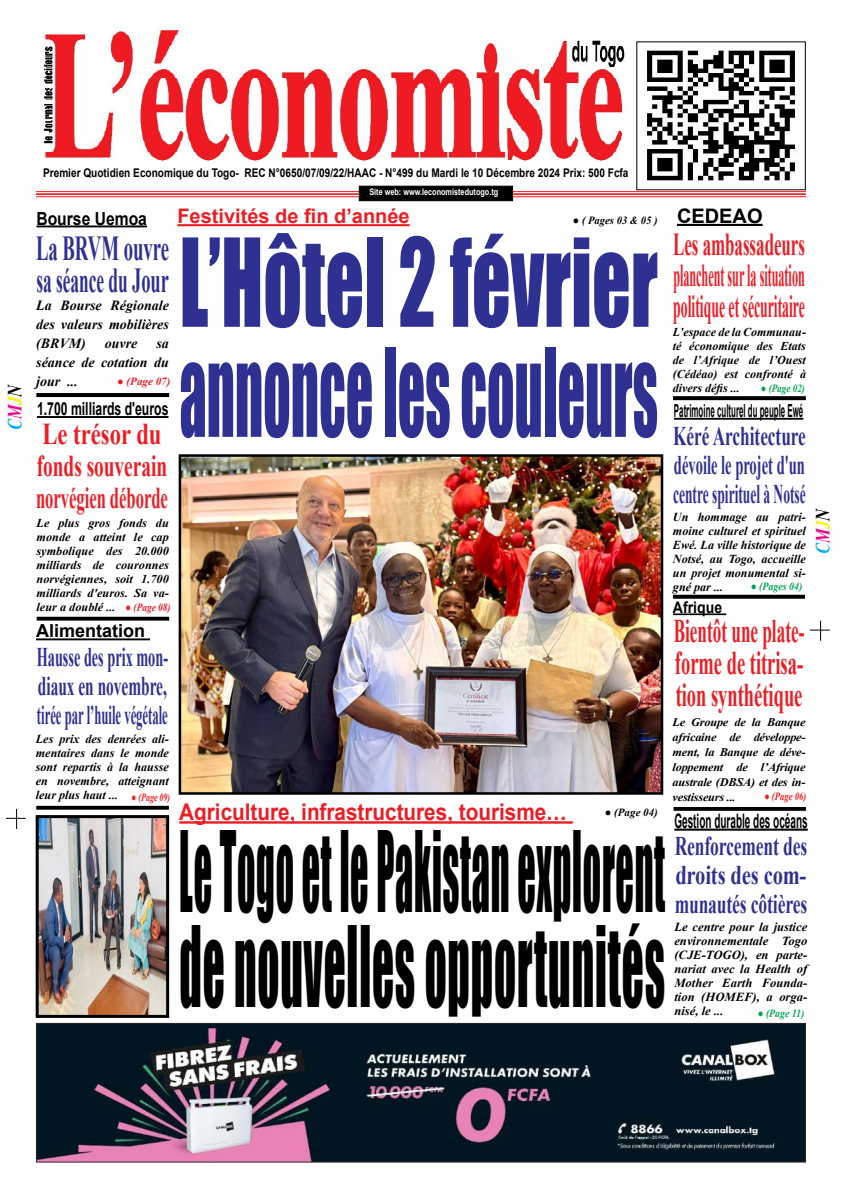
<style>
.page{position:relative;width:842px;height:1191px;background:#fff}
.page>*{position:absolute;margin:0;border:0;box-sizing:border-box;transform-origin:0 0}
.t1{font:113px/110px "Impact";color:#2e3092;scale:.67 1}
.t2{font:102.9px/95px "Impact";letter-spacing:.02em;color:#000;scale:.35 1}
.t3{font:700 35px/32px "Times New Roman";color:#2e3092;scale:.54 1}
.t4{font:700 33px/32px "Times New Roman";color:#ed1d24;text-align:justify;scale:.52 1}
.t5{font:700 31.9px/31px "Times New Roman";color:#ed1d24;text-align:justify;scale:.53 1}
.t6{font:700 30.2px/32px "Times New Roman";color:#ed1d24;scale:.75 1}
.t7{font:700 26.9px/29px "Times New Roman";color:#2e3092;text-align:justify;scale:.64 1}
.t8{font:700 26.9px/29px "Times New Roman";color:#2e3092;text-align:justify;scale:.53 1}
.t9{font:700 23px "Arial";color:#ed1d24;scale:.9 1}
.t10{font:700 20px "Arial";color:#000;scale:.5 1}
.t11{font:700 20px "Arial";color:#ed1d24}
.t12{font:italic 700 20px "Times New Roman";color:#00aeef;scale:.8 1}
.t13{font:700 20px "Arial";color:#000}
.t14{font:700 18px "Arial";color:#000;scale:.44 1}
.t15{font:700 18px "Arial";color:#000;scale:.68 1}
.t16{font:700 18px "Arial";color:#000}
.t17{font:700 18px "Arial";color:#000;scale:.87 1}
.t18{font:700 16px "Arial";color:#000;scale:.88 1}
.t19{font:italic 700 14px/19px "Times New Roman";color:#000;text-align:justify}
.t20{font:italic 700 12.4px/14px "Times New Roman";color:#000;text-align:justify}
.t21{font:italic 700 12.2px/14px "Times New Roman";color:#000;text-align:justify}
.t22{font:italic 700 12px/14px "Times New Roman";color:#000;text-align:justify}
.t23{font:700 12px "Arial";color:#000;scale:.84 1}
.t24{font:italic 700 11.6px/15px "Times New Roman";letter-spacing:-.02em;color:#000;text-align:justify;scale:1.06 1}
.t25{font:italic 700 11px "Times New Roman";color:#000;scale:.96 1}
.t26{font:italic 700 11px "Times New Roman";color:#00a651;scale:.9 1}
.t27{font:italic 700 11px "Times New Roman";color:#00a651;scale:.89 1}
.t28{font:italic 700 11px "Times New Roman";color:#ed1d24}
.t29{font:italic 700 11px "Times New Roman";color:#ed1d24;scale:.85 1}
.t30{font:italic 700 11px "Times New Roman";color:#00a651;scale:.83 1}
.t31{font:italic 700 11px "Times New Roman";color:#ed1d24;scale:.79 1}
.t32{font:italic 700 11px "Times New Roman";color:#000}
.t33{font:italic 700 11px "Times New Roman";color:#ed1d24;scale:.73 1}
.t34{font:700 9px "Arial";color:#fff;scale:.81 1}
.s1{color:#ec008c}
.s2{color:#fff200}
.s3{color:#000}
.s4{font-family:"Trebuchet"}
</style>
<div class="page">
<svg style="left:810px;top:620px;width:20px;height:21px"></svg>
<svg style="left:6px;top:809px;width:20px;height:20px"></svg>
<img style="left:647px;top:50px;width:148px;height:131px">
<img style="left:43px;top:25px;width:583px;height:137px">
<div style="left:480px;top:30px;width:22px;height:37px;background:#fff"></div>
<div style="left:484px;top:43px;width:13px;height:32px;background:#ed1d24;border-radius:50%"></div>
<hr style="left:36px;top:191px;width:770px;height:1px;background:#ed1d24">
<hr style="left:36px;top:193px;width:770px;height:2px;background:#ed1d24">
<hr style="left:36px;top:196px;width:770px;height:1px;background:#ed1d24">
<div style="left:359px;top:186px;width:154px;height:15px;background:#000;border:1px solid #000"></div>
<hr style="left:37px;top:416px;width:131px;height:2px;background:#000">
<img style="left:183px;top:458px;width:476px;height:332px">
<div style="left:179px;top:454px;width:484px;height:340px;border:3px solid #000"></div>
<hr style="left:37px;top:617px;width:132px;height:3px;background:#000">
<hr style="left:36px;top:806px;width:133px;height:3px;background:#000">
<svg style="left:674px;top:807px;width:132px;height:4px"></svg>
<hr style="left:36px;top:393px;width:133px;height:4px;background:#000">
<hr style="left:36px;top:225px;width:111px;height:2px;background:#000">
<svg style="left:673px;top:595px;width:132px;height:4px"></svg>
<hr style="left:177px;top:224px;width:233px;height:2px;background:#ed1d24">
<svg style="left:673px;top:396px;width:133px;height:4px"></svg>
<hr style="left:677px;top:224px;width:85px;height:2px;background:#000">
<hr style="left:674px;top:418px;width:129px;height:2px;background:#000">
<hr style="left:673px;top:613px;width:53px;height:2px;background:#000">
<hr style="left:179px;top:821px;width:394px;height:2px;background:#ed1d24">
<hr style="left:674px;top:828px;width:134px;height:2px;background:#000">
<img style="left:40px;top:819px;width:125px;height:195px">
<div style="left:36px;top:815px;width:133px;height:203px;border:3px solid #000"></div>
<hr style="left:36px;top:638px;width:114px;height:2px;background:#000">
<img style="left:38px;top:1025px;width:766px;height:135px">
<div style="left:36px;top:1023px;width:770px;height:139px;border:1px solid #2d2827"></div>
<h3 class="t12" style="left:1px;top:429px;width:59px;rotate:-90deg">C<span class="s1">M</span><span class="s2">J</span><span class="s3">N</span></h3>
<p class="t23" style="left:43px;top:164px;width:698px">Premier Quotidien Economique du Togo- REC N°0650/07/09/22/HAAC - N°499 du Mardi le 10 Décembre 2024 Prix: 500 Fcfa</p>
<h3 class="t17" style="left:36px;top:205px;width:129px">Bourse Uemoa</h3>
<h3 class="t3" style="left:36px;top:231px;width:248px">La BRVM ouvre sa séance du Jour</h3>
<p class="t19" style="left:36px;top:296px;width:134px">La Bourse Régionale des valeurs mobilières (BRVM)</p>
<p class="t19" style="left:36px;top:334px;width:134px;text-indent:120px">sa séance de cotation du jour ...</p>
<p class="t19" style="left:105px;top:334px;width:34px">ouvre</p>
<p class="t28" style="left:117px;top:374px;width:55px"><span class="s4">●</span> (Page 07)</p>
<h3 class="t15" style="left:37px;top:396px;width:195px">1.700 milliards d'euros</h3>
<h3 class="t6" style="left:36px;top:417px;width:178px">Le trésor du fonds souverain norvégien déborde</h3>
<p class="t22" style="left:37px;top:515px;width:134px">Le plus gros fonds du monde a atteint le cap symbolique des 20.000 milliards de couronnes norvégiennes, soit 1.700 milliards d'euros. Sa va&shy;leur a doublé ...</p>
<p class="t29" style="left:126px;top:600px;width:54px"><span class="s4">●</span> (Page 08)</p>
<h3 class="t16" style="left:36px;top:618px;width:111px">Alimentation</h3>
<h3 class="t8" style="left:37px;top:642px;width:249px">Hausse des prix mon&shy;diaux en novembre, tirée par l’huile végétale</h3>
<p class="t21" style="left:36px;top:732px;width:135px">Les prix des denrées ali&shy;mentaires dans le monde sont repartis à la hausse en novembre, atteignant leur plus haut ...</p>
<p class="t33" style="left:132px;top:789px;width:54px"><span class="s4">●</span> (Page 09)</p>
<p class="t34" style="left:369px;top:185px;width:161px">Site web: www.leconomistedutogo.tg</p>
<h3 class="t11" style="left:177px;top:202px;width:234px">Festivités de fin d’année</h3>
<h1 class="t1" style="left:179px;top:224px;width:716px">L’Hôtel 2 février annonce les couleurs</h1>
<p class="t25" style="left:573px;top:213px;width:90px"><span class="s4">●</span> ( Pages 03 &amp; 05 )</p>
<h3 class="t9" style="left:179px;top:795px;width:432px">Agriculture, infrastructures, tourisme…</h3>
<p class="t32" style="left:605px;top:804px;width:55px"><span class="s4">●</span> (Page 04)</p>
<h3 class="t13" style="left:677px;top:202px;width:87px">CEDEAO</h3>
<h3 class="t5" style="left:673px;top:228px;width:250px">Les ambassadeurs planchent sur la situation politique et sécuritaire</h3>
<p class="t22" style="left:673px;top:325px;width:135px">L’espace de la Communau&shy;té économique des Etats de l’Afrique de l’Ouest (Cédéao) est confronté à divers défis ...</p>
<p class="t30" style="left:761px;top:381px;width:55px"><span class="s4">●</span> (Page 02)</p>
<h3 class="t14" style="left:674px;top:398px;width:296px">Patrimoine culturel du peuple Ewé</h3>
<h3 class="t7" style="left:673px;top:420px;width:209px">Kéré Architecture dévoile le projet d'un centre spirituel à Notsé</h3>
<p class="t21" style="left:673px;top:509px;width:135px">Un hommage au patri&shy;moine culturel et spirituel Ewé. La ville historique de Notsé, au Togo, accueille un projet monumental si&shy;gné par ...</p>
<p class="t26" style="left:751px;top:578px;width:59px"><span class="s4">●</span> (Pages 04)</p>
<h3 class="t18" style="left:673px;top:595px;width:58px">Afrique</h3>
<h3 class="t4" style="left:674px;top:614px;width:253px">Bientôt une plate&shy;forme de titrisa&shy;tion synthétique</h3>
<p class="t24" style="left:672px;top:714px;width:127px">Le Groupe de la Banque africaine de développe&shy;ment, la Banque de déve&shy;loppement de l’Afrique australe (DBSA) et des in&shy;vestisseurs ...</p>
<p class="t31" style="left:764px;top:789px;width:55px"><span class="s4">●</span> (Page 06)</p>
<h3 class="t10" style="left:674px;top:806px;width:268px">Gestion durable des océans</h3>
<h3 class="t12" style="left:809px;top:554px;width:59px;rotate:-90deg">C<span class="s1">M</span><span class="s2">J</span><span class="s3">N</span></h3>
<h2 class="t2" style="left:179px;top:821px;width:1390px">Le Togo et le Pakistan explorent de nouvelles opportunités</h2>
<h3 class="t7" style="left:675px;top:831px;width:209px">Renforcement des droits des com&shy;munautés côtières</h3>
<p class="t20" style="left:674px;top:919px;width:135px">Le centre pour la justice environnementale Togo (CJE-TOGO), en parte&shy;nariat avec la Health of Mother Earth Founda&shy;tion (HOMEF), a orga&shy;nisé, le ...</p>
<p class="t27" style="left:758px;top:1005px;width:54px"><span class="s4">●</span> (Page 11)</p>
</div>
